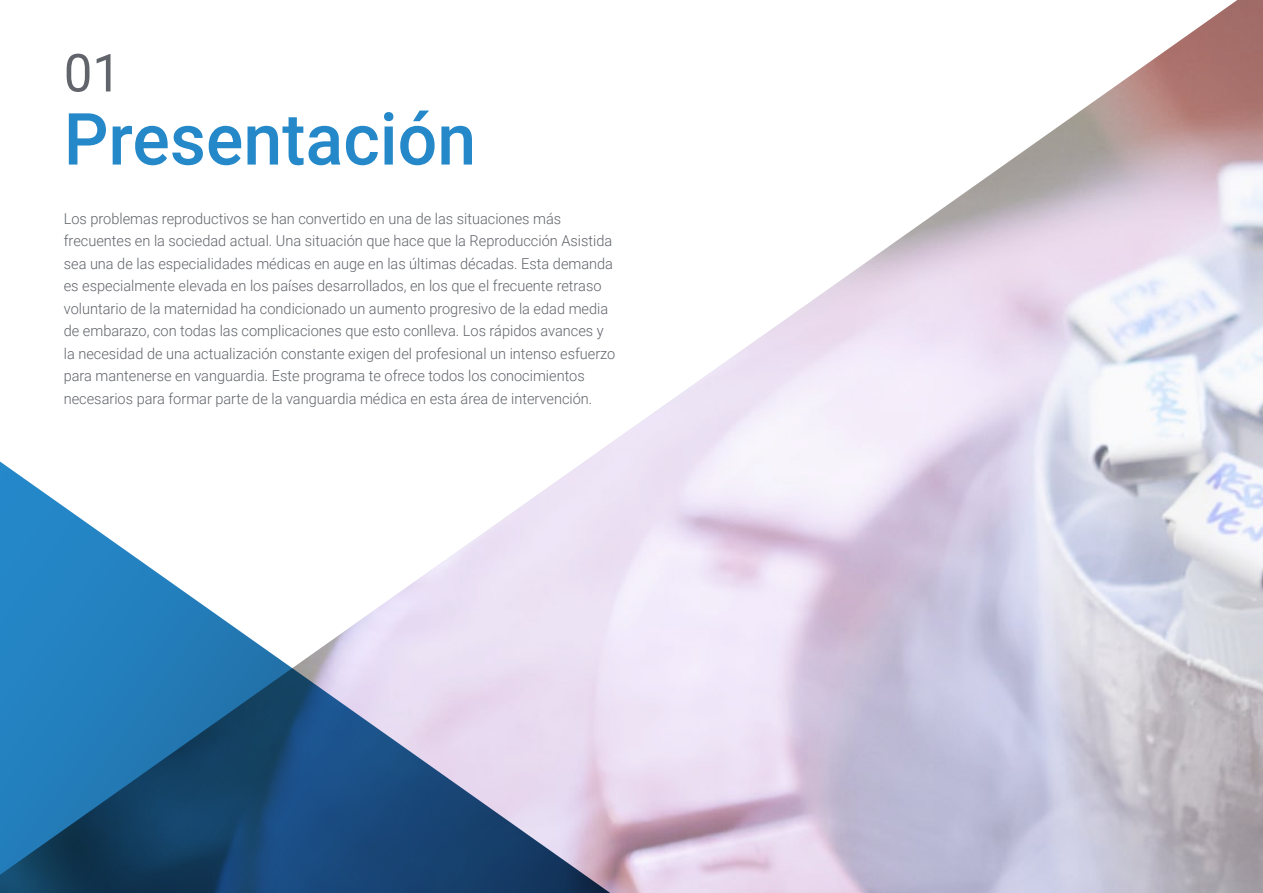
<style>
.page{position:relative;width:1263px;height:893px;background:#fff}
.page>*{position:absolute;margin:0;border:0;box-sizing:border-box;transform-origin:0 0}
.t1{font:500 72px "Roboto";color:#2488c9}
.t2{font:52.5px "Roboto";color:#61646a}
.t3{font:300 15px/22.5px "Roboto";color:#61646a}
</style>
<div class="page">
<img style="left:607px;top:0;width:656px;height:893px">
<svg style="left:0;top:446px;width:640px;height:447px"></svg>
<h2 class="t2" style="left:64px;top:36px;width:59px">01</h2>
<h1 class="t1" style="left:64px;top:89px;width:414px">Presentación</h1>
<p class="t3" style="left:64px;top:207px;width:553px">Los problemas reproductivos se han convertido en una de las situaciones más frecuentes en la sociedad actual. Una situación que hace que la Reproducción Asistida sea una de las especialidades médicas en auge en las últimas décadas. Esta demanda es especialmente elevada en los países desarrollados, en los que el frecuente retraso voluntario de la maternidad ha condicionado un aumento progresivo de la edad media de embarazo, con todas las complicaciones que esto conlleva. Los rápidos avances y la necesidad de una actualización constante exigen del profesional un intenso esfuerzo para mantenerse en vanguardia. Este programa te ofrece todos los conocimientos necesarios para formar parte de la vanguardia médica en esta área de intervención.</p>
</div>
